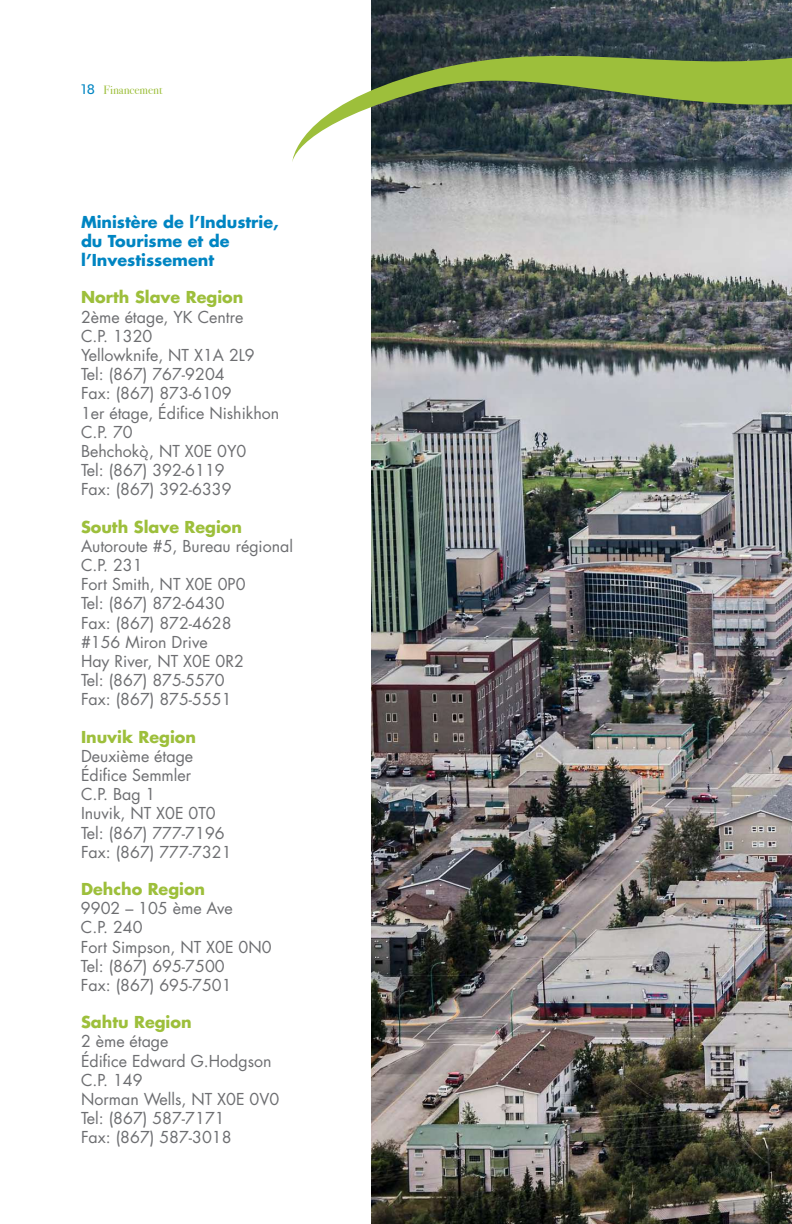
<style>
.page{position:relative;width:792px;height:1224px;background:#fff}
.page>*{position:absolute;margin:0;border:0;box-sizing:border-box;transform-origin:0 0}
.t1{font:16px/19.2px "Futura LT";color:#6d6e71}
.t2{font:700 16px "Futura LT";color:#9dbf3b}
.t3{font:700 16px/19.2px "Futura LT";color:#0085c2}
.t4{font:12px "Bodoni Svty Two OSITCTT";color:#9dbf3b}
.s1{font-family:"Gibson";font-size:14px;color:#0085c2}
</style>
<div class="page">
<img style="left:372px;top:162px;width:420px;height:1062px">
<svg style="left:292px;top:0;width:500px;height:162px;background:#667362"></svg>
<p class="t4" style="left:81px;top:85px;width:83px"><span class="s1">18</span> Financement</p>
<p class="t3" style="left:81px;top:212px;width:199px">Ministère de l’Industrie, du Tourisme et de l’Investissement</p>
<p class="t2" style="left:81px;top:287px;width:164px">North Slave Region</p>
<p class="t1" style="left:81px;top:307px;width:200px">2ème étage, YK Centre<br>C.P. 1320<br>Yellowknife, NT X1A 2L9<br>Tel: (867) 767-9204<br>Fax: (867) 873-6109<br>1er étage, Édifice Nishikhon<br>C.P. 70<br>Behchokò˛, NT X0E 0Y0<br>Tel: (867) 392-6119<br>Fax: (867) 392-6339</p>
<p class="t2" style="left:81px;top:516px;width:163px">South Slave Region</p>
<p class="t1" style="left:81px;top:536px;width:214px">Autoroute #5, Bureau régional<br>C.P. 231<br>Fort Smith, NT X0E 0P0<br>Tel: (867) 872-6430<br>Fax: (867) 872-4628<br>#156 Miron Drive<br>Hay River, NT X0E 0R2<br>Tel: (867) 875-5570<br>Fax: (867) 875-5551</p>
<p class="t2" style="left:81px;top:726px;width:117px">Inuvik Region</p>
<p class="t1" style="left:81px;top:746px;width:152px">Deuxième étage<br>Édifice Semmler<br>C.P. Bag 1<br>Inuvik, NT X0E 0T0<br>Tel: (867) 777-7196<br>Fax: (867) 777-7321</p>
<p class="t2" style="left:81px;top:879px;width:126px">Dehcho Region</p>
<p class="t1" style="left:81px;top:899px;width:192px">9902 – 105 ème Ave<br>C.P. 240<br>Fort Simpson, NT X0E 0N0<br>Tel: (867) 695-7500<br>Fax: (867) 695-7501</p>
<p class="t2" style="left:81px;top:1012px;width:112px">Sahtu Region</p>
<p class="t1" style="left:81px;top:1032px;width:200px">2 ème étage<br>Édifice Edward G.Hodgson<br>C.P. 149<br>Norman Wells, NT X0E 0V0<br>Tel: (867) 587-7171<br>Fax: (867) 587-3018</p>
</div>
